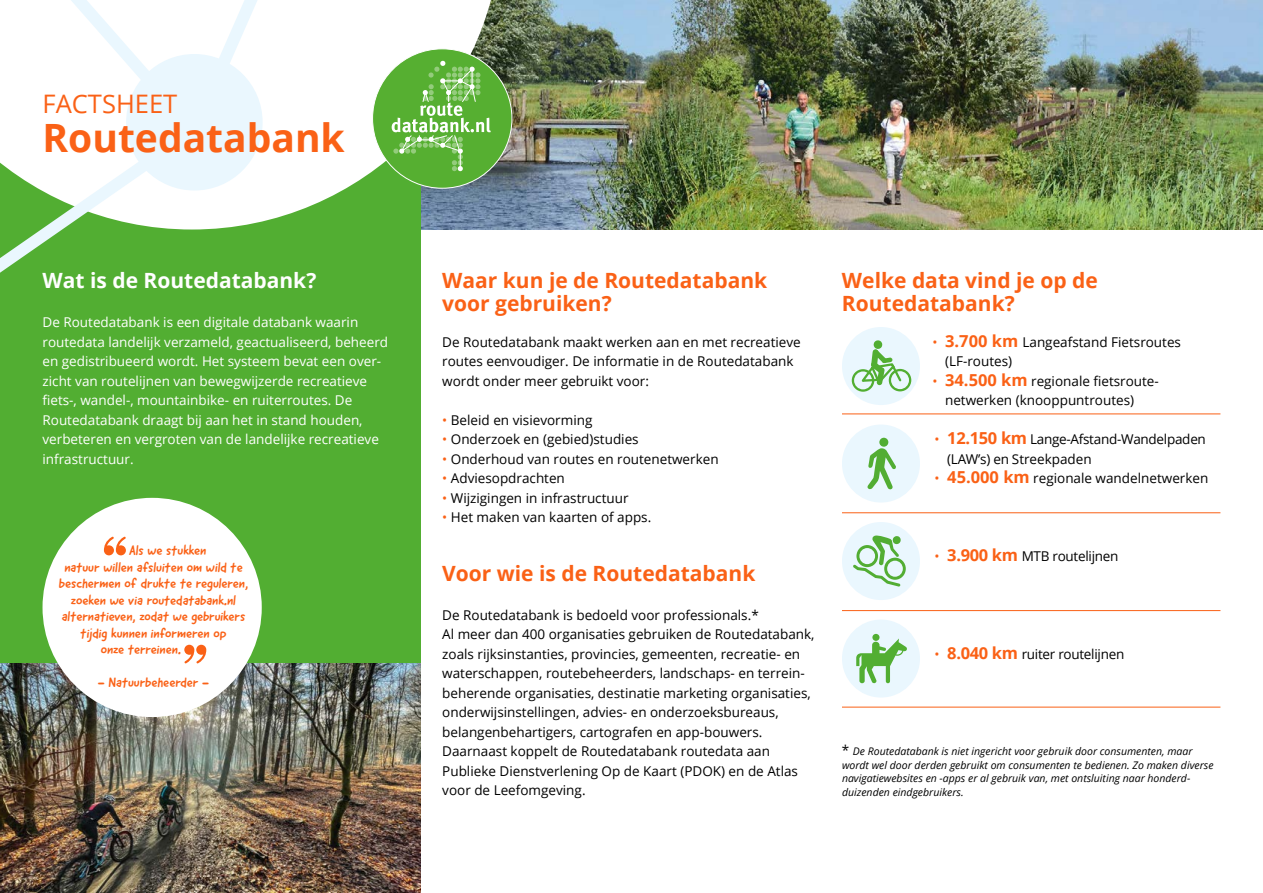
<style>
.page{position:relative;width:1263px;height:893px;background:#fff}
.page>*{position:absolute;margin:0;border:0;box-sizing:border-box;transform-origin:0 0}
.t1{font:700 39px "Open Sans";color:#fa6116}
.t2{font:25.5px "Open Sans";color:#fa6116}
.t3{font:700 21px/22.5px "Open Sans";color:#fa6116}
.t4{font:700 21px "Open Sans";color:#fff}
.t5{font:13.5px/19.5px "Open Sans";color:#000}
.t6{font:13.5px/19.5px "Open Sans";color:#fff}
.t7{font:13.5px "Good Dog New";color:#fa6116}
.t8{font:13.5px/19.5px "Open Sans";letter-spacing:-.02em;color:#000}
.t9{font:italic 10.5px/13.5px "Open Sans";color:#000}
.s1{color:#fa6116}
.s2{font-weight:700;font-size:16.5px;color:#fa6116}
.s3{font-style:normal;font-size:13.5px}
</style>
<div class="page">
<div style="left:0;top:0;width:421px;height:893px;background:#52ae32"></div>
<img style="left:502px;top:0;width:761px;height:230px">
<svg style="left:325px;top:0;width:177px;height:230px;fill:#fff"></svg>
<div style="left:373px;top:49px;width:139px;height:139px;background:#56af31;border-radius:50%"></div>
<svg style="left:392px;top:61px;width:99px;height:110px"></svg>
<div style="left:842px;top:522px;width:78px;height:78px;background:#eaf7fe;border-radius:50%"></div>
<svg style="left:853px;top:535px;width:53px;height:51px"></svg>
<div style="left:842px;top:425px;width:78px;height:78px;background:#eaf7fe;border-radius:50%"></div>
<div style="left:879px;top:438px;width:9px;height:9px;background:#52ad33;border-radius:50%"></div>
<svg style="left:867px;top:448px;width:29px;height:42px"></svg>
<div style="left:842px;top:327px;width:78px;height:78px;background:#eaf7fe;border-radius:50%"></div>
<svg style="left:852px;top:340px;width:59px;height:52px"></svg>
<div style="left:842px;top:620px;width:78px;height:78px;background:#eaf7fe;border-radius:50%"></div>
<svg style="left:856px;top:634px;width:51px;height:49px"></svg>
<svg style="left:0;top:0;width:325px;height:273px"></svg>
<hr style="left:842px;top:414px;width:378px;height:1px;background:#fa6116">
<hr style="left:842px;top:512px;width:378px;height:1px;background:#fa6116">
<hr style="left:842px;top:610px;width:378px;height:1px;background:#fa6116">
<hr style="left:842px;top:707px;width:378px;height:1px;background:#fa6116">
<img style="left:0;top:663px;width:421px;height:230px">
<div style="left:43px;top:498px;width:219px;height:219px;background:#fff;border-radius:50%"></div>
<svg style="left:104px;top:537px;width:22px;height:18px"></svg>
<svg style="left:184px;top:645px;width:22px;height:18px"></svg>
<h2 class="t2" style="left:43px;top:86px;width:136px">FACTSHEET</h2>
<h1 class="t1" style="left:43px;top:110px;width:304px">Routedatabank</h1>
<h3 class="t4" style="left:43px;top:266px;width:275px">Wat is de Routedatabank?</h3>
<p class="t6" style="left:43px;top:312px;width:347px">De Routedatabank is een digitale databank waarin routedata landelijk verzameld, geactualiseerd, beheerd en gedistribueerd wordt. Het systeem bevat een over&shy;zicht van routelijnen van bewegwijzerde recreatieve fiets-, wandel-, mountainbike- en ruiterroutes. De Routedatabank draagt bij aan het in stand houden, verbeteren en vergroten van de landelijke recreatieve infrastructuur.</p>
<p class="t7" style="left:129px;top:542px;width:79px">Als we stukken</p>
<p class="t7" style="left:64px;top:558px;width:180px">natuur willen afsluiten om wild te</p>
<p class="t7" style="left:59px;top:575px;width:191px">beschermen of drukte te reguleren,</p>
<p class="t7" style="left:71px;top:591px;width:167px">zoeken we via routedatabank.nl</p>
<p class="t7" style="left:62px;top:608px;width:185px">alternatieven, zodat we gebruikers</p>
<p class="t7" style="left:81px;top:624px;width:147px">tijdig kunnen informeren op</p>
<p class="t7" style="left:101px;top:641px;width:82px">onze terreinen.</p>
<p class="t7" style="left:98px;top:674px;width:113px">- Natuurbeheerder -</p>
<h3 class="t3" style="left:442px;top:269px;width:326px">Waar kun je de Routedatabank voor gebruiken?</h3>
<p class="t5" style="left:442px;top:332px;width:360px">De Routedatabank maakt werken aan en met recreatieve routes eenvoudiger. De informatie in de Routedatabank wordt onder meer gebruikt voor:</p>
<p class="t5" style="left:442px;top:409px;width:152px"><span class="s1">•</span> Beleid en visievorming</p>
<p class="t5" style="left:442px;top:429px;width:198px"><span class="s1">•</span> Onderzoek en (gebied)studies</p>
<p class="t5" style="left:442px;top:448px;width:278px"><span class="s1">•</span> Onderhoud van routes en routenetwerken</p>
<p class="t5" style="left:442px;top:468px;width:124px"><span class="s1">•</span> Adviesopdrachten</p>
<p class="t5" style="left:442px;top:487px;width:188px"><span class="s1">•</span> Wijzigingen in infrastructuur</p>
<p class="t5" style="left:442px;top:507px;width:211px"><span class="s1">•</span> Het maken van kaarten of apps.</p>
<h3 class="t3" style="left:442px;top:561px;width:315px">Voor wie is de Routedatabank</h3>
<p class="t5" style="left:442px;top:605px;width:374px">De Routedatabank is bedoeld voor professionals.*<br>Al meer dan 400 organisaties gebruiken de Routedatabank, zoals rijksinstanties, provincies, gemeenten, recreatie- en waterschappen, routebeheerders, landschaps- en terrein&shy;beherende organisaties, destinatie marketing organisaties, onderwijsinstellingen, advies- en onderzoeksbureaus, belangenbehartigers, cartografen en app-bouwers.<br>Daarnaast koppelt de Routedatabank routedata aan Publieke Dienstverlening Op de Kaart (PDOK) en de Atlas voor de Leefomgeving.</p>
<h3 class="t3" style="left:842px;top:269px;width:257px">Welke data vind je op de<br>Routedatabank?</h3>
<p class="t5" style="left:945px;top:332px;width:237px;text-indent:-13px"><span class="s1">•</span> <span class="s2">3.700 km</span> Langeafstand Fietsroutes (LF-routes)</p>
<p class="t5" style="left:945px;top:371px;width:214px;text-indent:-13px"><span class="s1">•</span> <span class="s2">34.500 km</span> regionale fietsroute&shy;netwerken (knooppuntroutes)</p>
<p class="t8" style="left:947px;top:429px;width:260px;text-indent:-13px"><span class="s1">•</span> <span class="s2">12.150 km</span> Lange-Afstand-Wandelpaden (LAW’s) en Streekpaden</p>
<p class="t5" style="left:934px;top:468px;width:275px"><span class="s1">•</span> <span class="s2">45.000 km</span> regionale wandelnetwerken</p>
<p class="t8" style="left:934px;top:546px;width:185px"><span class="s1">•</span> <span class="s2">3.900 km</span> MTB routelijnen</p>
<p class="t8" style="left:934px;top:644px;width:191px"><span class="s1">•</span> <span class="s2">8.040 km</span> ruiter routelijnen</p>
<p class="t9" style="left:842px;top:744px;width:373px"><span class="s3">*</span> De Routedatabank is niet ingericht voor gebruik door consumenten, maar wordt wel door derden gebruikt om consumenten te bedienen. Zo maken diverse navigatiewebsites en -apps er al gebruik van, met ontsluiting naar honderd&shy;duizenden eindgebruikers.</p>
</div>
